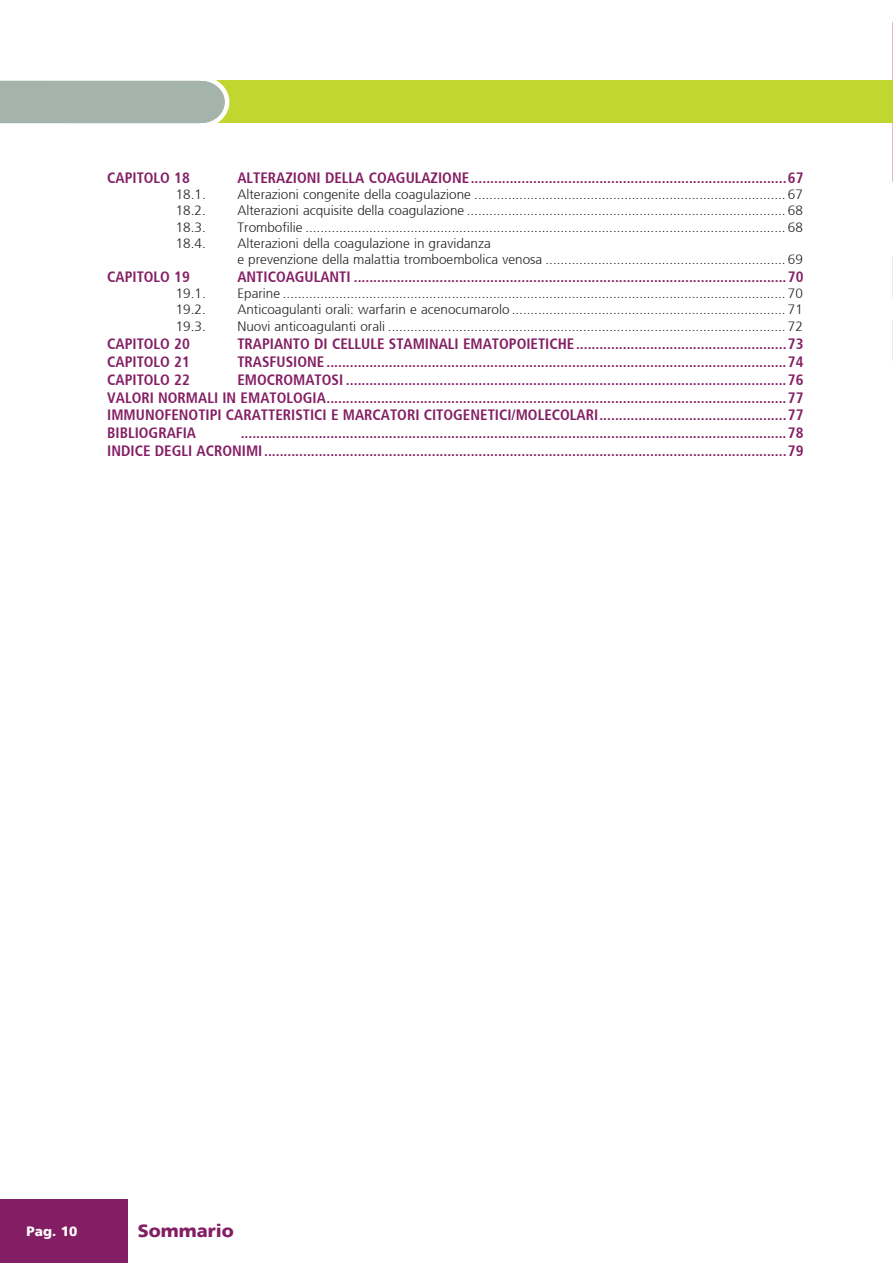
<style>
.page{position:relative;width:893px;height:1263px;background:#fff}
.page>*{position:absolute;margin:0;border:0;box-sizing:border-box;transform-origin:0 0}
.t1{font:900 18px "Frutiger 75";color:#841e64}
.t2{font:700 condensed 15px/18px "Frutiger 67";color:#841e64;text-align:justify}
.t3{font:300 13.5px/16.2px "Frutiger 45";color:#231f20}
.t4{font:900 13.5px "Frutiger 75";color:#fff}
</style>
<div class="page">
<svg style="left:886px;top:22px;width:7px;height:160px"></svg>
<div style="left:0;top:1199px;width:128px;height:64px;background:#841e64"></div>
<div style="left:158px;top:81px;width:735px;height:42px;background:#c1d72f"></div>
<svg style="left:0;top:80px;width:232px;height:44px;background:#aab8ac"></svg>
<svg style="left:892px;top:256px;width:1px;height:42px"></svg>
<svg style="left:892px;top:320px;width:1px;height:41px"></svg>
<p class="t2" style="left:107px;top:170px;width:84px">CAPITOLO 18</p>
<p class="t2" style="left:237px;top:170px;width:567px">ALTERAZIONI DELLA COAGULAZIONE .................................................................................67</p>
<p class="t3" style="left:176px;top:187px;width:32px">18.1.</p>
<p class="t3" style="left:237px;top:187px;width:567px">Alterazioni congenite della coagulazione ................................................................................... 67</p>
<p class="t3" style="left:176px;top:204px;width:32px">18.2.</p>
<p class="t3" style="left:237px;top:204px;width:567px">Alterazioni acquisite della coagulazione ..................................................................................... 68</p>
<p class="t3" style="left:176px;top:220px;width:32px">18.3.</p>
<p class="t3" style="left:237px;top:220px;width:567px">Trombofilie ................................................................................................................................ 68</p>
<p class="t3" style="left:176px;top:236px;width:32px">18.4.</p>
<p class="t3" style="left:237px;top:236px;width:567px">Alterazioni della coagulazione in gravidanza<br>e prevenzione della malattia tromboembolica venosa ................................................................ 69</p>
<p class="t2" style="left:107px;top:269px;width:84px">CAPITOLO 19</p>
<p class="t2" style="left:237px;top:269px;width:567px">ANTICOAGULANTI ...............................................................................................................70</p>
<p class="t3" style="left:176px;top:286px;width:32px">19.1.</p>
<p class="t3" style="left:237px;top:286px;width:567px">Eparine ...................................................................................................................................... 70</p>
<p class="t3" style="left:176px;top:303px;width:32px">19.2.</p>
<p class="t3" style="left:237px;top:303px;width:567px">Anticoagulanti orali: warfarin e acenocumarolo ......................................................................... 71</p>
<p class="t3" style="left:176px;top:319px;width:32px">19.3.</p>
<p class="t3" style="left:237px;top:319px;width:567px">Nuovi anticoagulanti orali .......................................................................................................... 72</p>
<p class="t2" style="left:107px;top:336px;width:84px">CAPITOLO 20</p>
<p class="t2" style="left:237px;top:336px;width:567px">TRAPIANTO DI CELLULE STAMINALI EMATOPOIETICHE ......................................................73</p>
<p class="t2" style="left:107px;top:354px;width:84px">CAPITOLO 21</p>
<p class="t2" style="left:237px;top:354px;width:567px">TRASFUSIONE ......................................................................................................................74</p>
<p class="t2" style="left:107px;top:372px;width:84px">CAPITOLO 22</p>
<p class="t2" style="left:107px;top:372px;width:698px;text-indent:130px">EMOCROMATOSI .................................................................................................................76<br>VALORI NORMALI IN EMATOLOGIA ......................................................................................................................77<br>IMMUNOFENOTIPI CARATTERISTICI E MARCATORI CITOGENETICI/MOLECOLARI ................................................77<br>BIBLIOGRAFIA</p>
<p class="t2" style="left:107px;top:425px;width:698px;text-align:right">............................................................................................................................................78<br>INDICE DEGLI ACRONIMI ......................................................................................................................................79</p>
<p class="t4" style="left:27px;top:1226px;width:52px">Pag. 10</p>
<p class="t1" style="left:138px;top:1224px;width:98px">Sommario</p>
</div>
